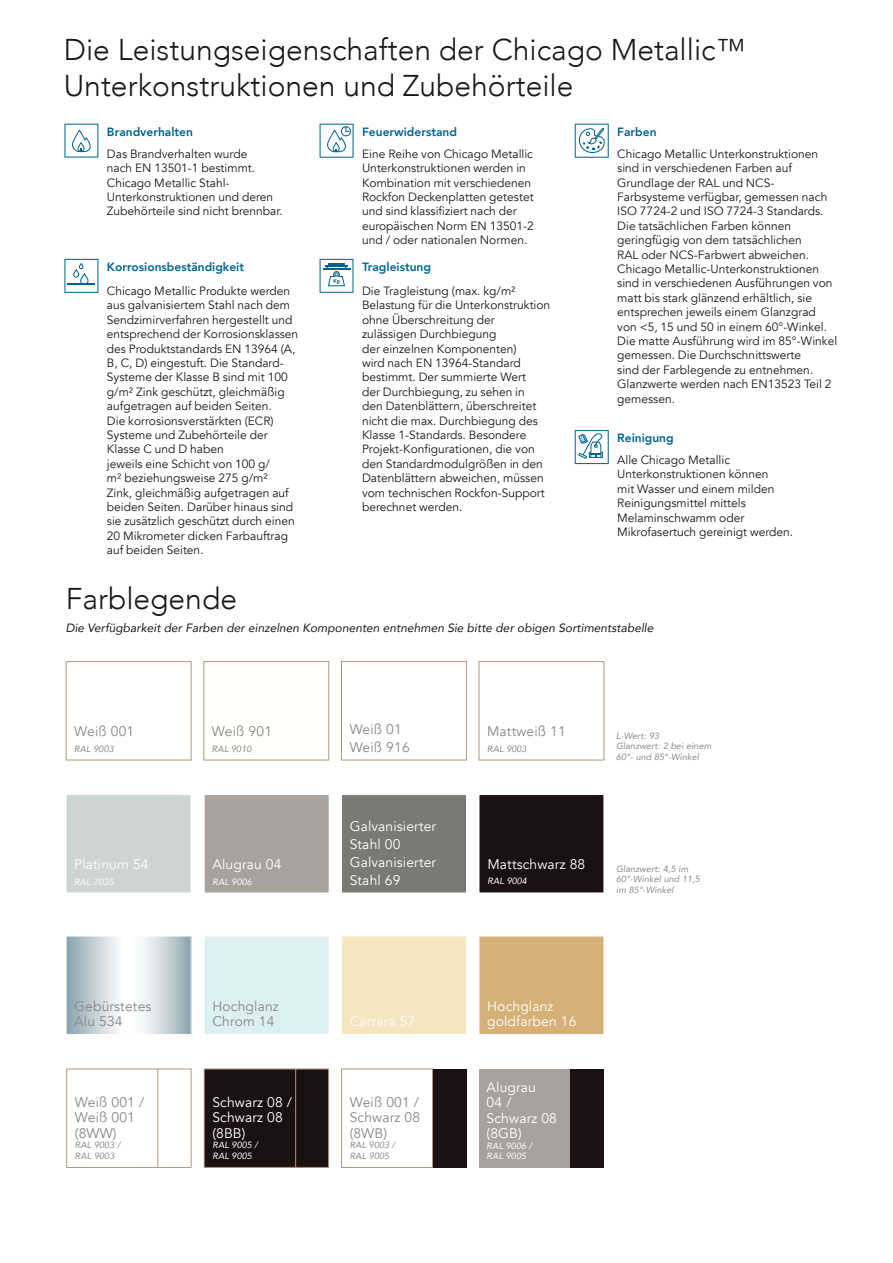
<style>
.page{position:relative;width:893px;height:1263px;background:#fff}
.page>*{position:absolute;margin:0;border:0;box-sizing:border-box;transform-origin:0 0}
.t1{font:300 30px/36px "Avenir";color:#1a171c}
.t2{font:13.8px/15.3px "Avenir";letter-spacing:.01em;color:#fff}
.t3{font:13.8px/15.3px "Avenir";letter-spacing:.01em;color:#87888a}
.t4{font:12px/14.4px "Avenir";color:#1a171c}
.t5{font:italic 12px "Avenir";color:#1a171c}
.t6{font:800 12px "Avenir";color:#006490}
.t7{font:italic 9px/10.8px "Avenir";letter-spacing:.01em;color:#87888a}
.t8{font:italic 9px/10.8px "Avenir";letter-spacing:.01em;color:#fff}
</style>
<div class="page">
<svg style="left:575px;top:430px;width:34px;height:34px"></svg>
<div style="left:66px;top:661px;width:125px;height:99px;border:1px solid #b1987e"></div>
<div style="left:341px;top:661px;width:126px;height:99px;border:1px solid #b1987e"></div>
<div style="left:204px;top:661px;width:125px;height:99px;border:1px solid #b1987e"></div>
<svg style="left:68px;top:938px;width:121px;height:95px"></svg>
<div style="left:66px;top:936px;width:125px;height:99px;border:1px solid #fff"></div>
<div style="left:204px;top:936px;width:125px;height:98px;background:#dcf0f4"></div>
<div style="left:204px;top:936px;width:125px;height:99px;border:1px solid #fff"></div>
<div style="left:479px;top:936px;width:125px;height:98px;background:#d5b177"></div>
<div style="left:66px;top:794px;width:125px;height:99px;background:#ced5d0"></div>
<div style="left:66px;top:794px;width:125px;height:99px;border:1px solid #fff"></div>
<div style="left:342px;top:936px;width:124px;height:98px;background:#f6e6bf"></div>
<div style="left:341px;top:936px;width:126px;height:99px;border:1px solid #fff"></div>
<div style="left:342px;top:794px;width:124px;height:99px;background:#787a75"></div>
<div style="left:341px;top:794px;width:126px;height:99px;border:1px solid #fff"></div>
<div style="left:479px;top:661px;width:125px;height:99px;border:1px solid #b1987e"></div>
<div style="left:479px;top:794px;width:125px;height:99px;background:#1b1113"></div>
<div style="left:204px;top:794px;width:125px;height:99px;background:#a7a29e"></div>
<div style="left:204px;top:794px;width:125px;height:99px;border:1px solid #fff"></div>
<div style="left:66px;top:1069px;width:125px;height:99px;border:1px solid #b1987e"></div>
<hr style="left:158px;top:1069px;width:1px;height:99px;background:#b1987e">
<div style="left:204px;top:1069px;width:125px;height:98px;background:#1b1113"></div>
<div style="left:204px;top:1069px;width:125px;height:99px;border:1px solid #b1987e"></div>
<hr style="left:295px;top:1069px;width:1px;height:99px;background:#b1987e">
<div style="left:341px;top:1069px;width:92px;height:99px;border:1px solid #b1987e"></div>
<hr style="left:432px;top:1069px;width:1px;height:99px;background:#b1987e">
<div style="left:433px;top:1069px;width:34px;height:98px;background:#1b1113"></div>
<div style="left:479px;top:1069px;width:91px;height:98px;background:#a7a29e"></div>
<div style="left:570px;top:1069px;width:34px;height:98px;background:#1b1113"></div>
<svg style="left:64px;top:124px;width:34px;height:34px"></svg>
<svg style="left:320px;top:124px;width:34px;height:34px"></svg>
<svg style="left:575px;top:124px;width:34px;height:34px"></svg>
<svg style="left:320px;top:259px;width:33px;height:34px"></svg>
<svg style="left:64px;top:259px;width:34px;height:34px"></svg>
<h1 class="t1" style="left:64px;top:32px;width:683px">Die Leistungseigenschaften der Chicago Metallic™<br>Unterkonstruktionen und Zubehörteile</h1>
<p class="t6" style="left:107px;top:122px;width:88px">Brandverhalten</p>
<p class="t4" style="left:107px;top:147px;width:177px">Das Brandverhalten wurde<br>nach EN 13501-1 bestimmt.<br>Chicago Metallic Stahl-<br>Unterkonstruktionen und deren<br>Zubehörteile sind nicht brennbar.</p>
<p class="t6" style="left:107px;top:257px;width:139px">Korrosionsbeständigkeit</p>
<p class="t4" style="left:107px;top:284px;width:193px">Chicago Metallic Produkte werden aus galvanisiertem Stahl nach dem<br>Sendzimirverfahren hergestellt und entsprechend der Korrosionsklassen des Produktstandards EN 13964 (A,<br>B, C, D) eingestuft. Die Standard-<br>Systeme der Klasse B sind mit 100 g/m² Zink geschützt, gleichmäßig aufgetragen auf beiden Seiten.<br>Die korrosionsverstärkten (ECR)<br>Systeme und Zubehörteile der<br>Klasse C und D haben<br>jeweils eine Schicht von 100 g/<br>m² beziehungsweise 275 g/m²<br>Zink, gleichmäßig aufgetragen auf beiden Seiten. Darüber hinaus sind sie zusätzlich geschützt durch einen<br>20 Mikrometer dicken Farbauftrag auf beiden Seiten.</p>
<p class="t6" style="left:362px;top:122px;width:96px">Feuerwiderstand</p>
<p class="t4" style="left:362px;top:147px;width:173px">Eine Reihe von Chicago Metallic<br>Unterkonstruktionen werden in<br>Kombination mit verschiedenen<br>Rockfon Deckenplatten getestet und sind klassifiziert nach der europäischen Norm EN 13501-2 und / oder nationalen Normen.</p>
<p class="t6" style="left:362px;top:257px;width:70px">Tragleistung</p>
<p class="t4" style="left:362px;top:284px;width:190px">Die Tragleistung (max. kg/m²<br>Belastung für die Unterkonstruktion ohne Überschreitung der zulässigen Durchbiegung<br>der einzelnen Komponenten)<br>wird nach EN 13964-Standard bestimmt. Der summierte Wert<br>der Durchbiegung, zu sehen in<br>den Datenblättern, überschreitet nicht die max. Durchbiegung des<br>Klasse 1-Standards. Besondere<br>Projekt-Konfigurationen, die von den Standardmodulgrößen in den<br>Datenblättern abweichen, müssen vom technischen Rockfon-Support berechnet werden.</p>
<p class="t6" style="left:617px;top:122px;width:41px">Farben</p>
<p class="t4" style="left:617px;top:147px;width:222px">Chicago Metallic Unterkonstruktionen sind in verschiedenen Farben auf Grundlage der RAL und NCS-Farbsysteme verfügbar, gemessen nach ISO 7724-2 und ISO 7724-3 Standards.<br>Die tatsächlichen Farben können geringfügig von dem tatsächlichen<br>RAL oder NCS-Farbwert abweichen.<br>Chicago Metallic-Unterkonstruktionen sind in verschiedenen Ausführungen von matt bis stark glänzend erhältlich, sie entsprechen jeweils einem Glanzgrad von &lt;5, 15 und 50 in einem 60°-Winkel.<br>Die matte Ausführung wird im 85°-Winkel gemessen. Die Durchschnittswerte<br>sind der Farblegende zu entnehmen.<br>Glanzwerte werden nach EN13523 Teil 2 gemessen.</p>
<p class="t6" style="left:617px;top:428px;width:58px">Reinigung</p>
<p class="t4" style="left:617px;top:453px;width:178px">Alle Chicago Metallic<br>Unterkonstruktionen können<br>mit Wasser und einem milden<br>Reinigungsmittel mittels<br>Melaminschwamm oder<br>Mikrofasertuch gereinigt werden.</p>
<h1 class="t1" style="left:66px;top:580px;width:173px">Farblegende</h1>
<p class="t5" style="left:66px;top:620px;width:589px">Die Verfügbarkeit der Farben der einzelnen Komponenten entnehmen Sie bitte der obigen Sortimentstabelle</p>
<p class="t3" style="left:74px;top:724px;width:62px">Weiß 001</p>
<p class="t7" style="left:74px;top:743px;width:41px">RAL 9003</p>
<p class="t2" style="left:74px;top:857px;width:76px">Platinum 54</p>
<p class="t8" style="left:74px;top:876px;width:41px">RAL 7035</p>
<p class="t3" style="left:212px;top:724px;width:62px">Weiß 901</p>
<p class="t7" style="left:212px;top:743px;width:41px">RAL 9010</p>
<p class="t2" style="left:212px;top:857px;width:71px">Alugrau 04</p>
<p class="t8" style="left:212px;top:876px;width:41px">RAL 9006</p>
<p class="t3" style="left:350px;top:720px;width:62px;line-height:18px">Weiß 01<br>Weiß 916</p>
<p class="t2" style="left:350px;top:817px;width:88px;line-height:18px">Galvanisierter<br>Stahl 00<br>Galvanisierter<br>Stahl 69</p>
<p class="t3" style="left:487px;top:724px;width:80px">Mattweiß 11</p>
<p class="t7" style="left:487px;top:743px;width:41px">RAL 9003</p>
<p class="t7" style="left:616px;top:730px;width:97px">L-Wert: 93<br>Glanzwert: 2 bei einem<br>60°- und 85°-Winkel</p>
<p class="t2" style="left:487px;top:856px;width:99px">Mattschwarz 88</p>
<p class="t8" style="left:487px;top:876px;width:41px">RAL 9004</p>
<p class="t7" style="left:616px;top:863px;width:85px">Glanzwert: 4,5 im<br>60°-Winkel und 11,5 im 85°-Winkel</p>
<p class="t3" style="left:74px;top:999px;width:79px">Gebürstetes<br>Alu 534</p>
<p class="t3" style="left:212px;top:999px;width:68px">Hochglanz<br>Chrom 14</p>
<p class="t2" style="left:487px;top:999px;width:91px">Hochglanz goldfarben 16</p>
<p class="t2" style="left:350px;top:1014px;width:67px">Carrara 57</p>
<p class="t3" style="left:75px;top:1095px;width:71px">Weiß 001 /<br>Weiß 001 (8WW)</p>
<p class="t7" style="left:75px;top:1140px;width:47px">RAL 9003 /<br>RAL 9003</p>
<p class="t2" style="left:212px;top:1095px;width:81px">Schwarz 08 /<br>Schwarz 08 (8BB)</p>
<p class="t8" style="left:212px;top:1140px;width:47px">RAL 9005 /<br>RAL 9005</p>
<p class="t3" style="left:350px;top:1095px;width:72px;text-align:justify">Weiß 001 / Schwarz 08 (8WB)</p>
<p class="t7" style="left:350px;top:1140px;width:47px">RAL 9003 /<br>RAL 9005</p>
<p class="t2" style="left:487px;top:1080px;width:72px">Alugrau<br>04 /<br>Schwarz 08 (8GB)</p>
<p class="t8" style="left:487px;top:1140px;width:47px">RAL 9006 /<br>RAL 9005</p>
</div>
